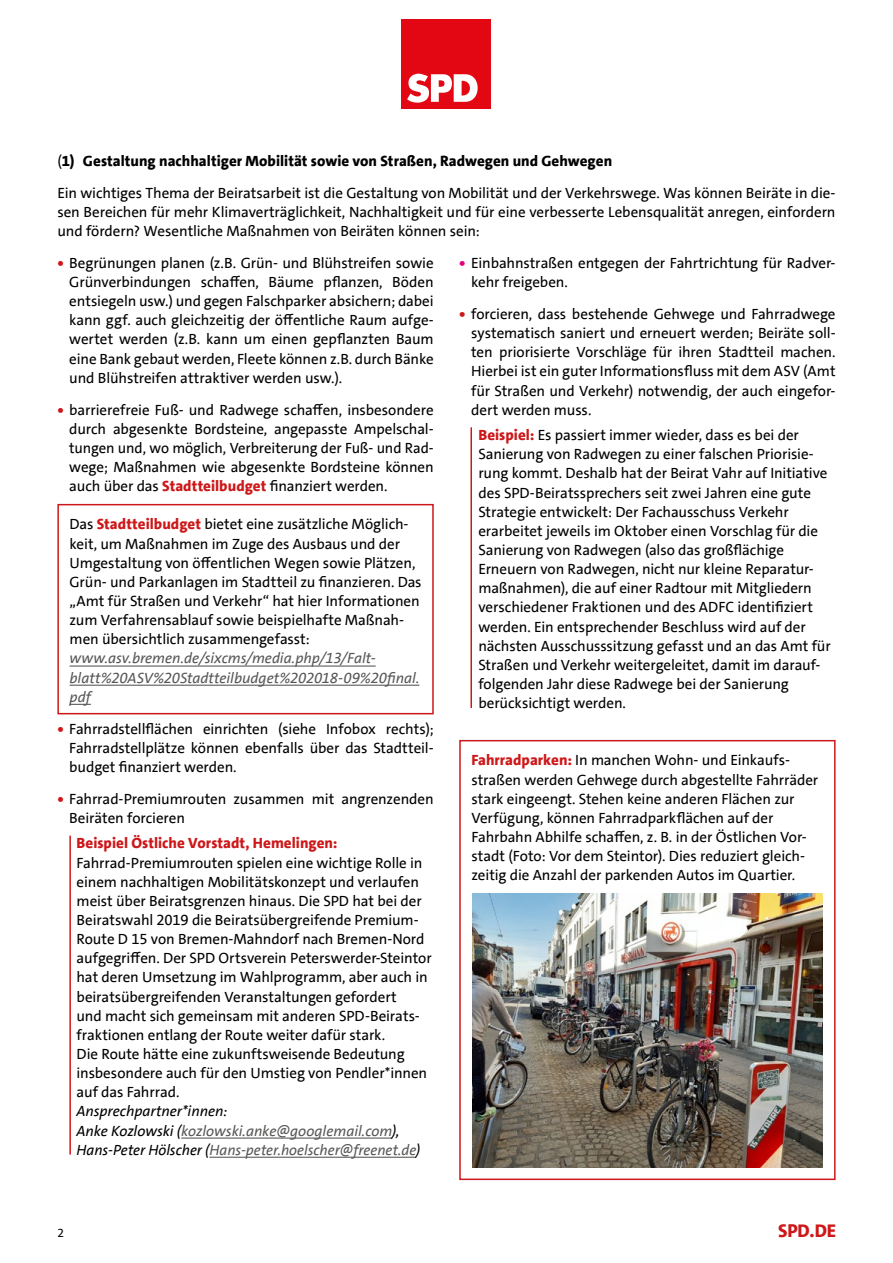
<style>
.page{position:relative;width:893px;height:1263px;background:#fff}
.page>*{position:absolute;margin:0;border:0;box-sizing:border-box;transform-origin:0 0}
.t1{font:800 18.6px "SPD The Sans";color:#cd1719}
.t2{font:15px/19.2px "SPD The Sans";letter-spacing:-.005em;color:#000}
.t3{font:italic 15px/19px "SPD The Sans";letter-spacing:-.005em;color:#575756}
.t4{font:800 15px "SPD The Sans";letter-spacing:.005em;color:#cd1719}
.t5{font:12px "SPD The Sans";color:#000}
.s1{font-weight:800}
.s2{font-weight:800;color:#e6007d}
.s3{font-weight:800;color:#cd1719}
.s4{color:#000}
</style>
<div class="page">
<div style="left:402px;top:19px;width:89px;height:89px;background:#e30613"></div>
<svg style="left:407px;top:74px;width:71px;height:29px"></svg>
<div style="left:459px;top:740px;width:377px;height:440px;border:2px solid #cd1719"></div>
<hr style="left:181px;top:1137px;width:211px;height:1px;background:#575756">
<hr style="left:209px;top:1157px;width:207px;height:1px;background:#575756">
<img style="left:472px;top:893px;width:351px;height:274px">
<hr style="left:70px;top:665px;width:306px;height:2px;background:#575756">
<hr style="left:70px;top:685px;width:349px;height:1px;background:#575756">
<svg style="left:70px;top:704px;width:21px;height:1px"></svg>
<div style="left:57px;top:504px;width:377px;height:210px;border:2px solid #cd1719"></div>
<hr style="left:69px;top:836px;width:2px;height:318px;background:#cd1719">
<hr style="left:470px;top:427px;width:2px;height:281px;background:#cd1719">
<p class="t2" style="left:57px;top:145px;width:780px;line-height:32px">(<span class="s1">1) Gestaltung nachhaltiger Mobilität sowie von Straßen, Radwegen und Gehwegen<br></span>Ein wichtiges Thema der Beiratsarbeit ist die Gestaltung von Mobilität und der Verkehrswege. Was können Beiräte in die-</p>
<p class="t2" style="left:57px;top:202px;width:780px">sen Bereichen für mehr Klimaverträglichkeit, Nachhaltigkeit und für eine verbesserte Lebensqualität anregen, einfordern und fördern? Wesentliche Maßnahmen von Beiräten können sein:</p>
<p class="t2" style="left:471px;top:253px;width:366px;text-indent:-12px"><span class="s2">•</span> Einbahnstraßen entgegen der Fahrtrichtung für Radver&shy;kehr freigeben.</p>
<p class="t2" style="left:471px;top:304px;width:366px;text-align:justify;text-indent:-12px"><span class="s3">•</span> forcieren, dass bestehende Gehwege und Fahrradwege systematisch saniert und erneuert werden; Beiräte soll&shy;ten priorisierte Vorschläge für ihren Stadtteil machen.<br>Hierbei ist ein guter Informationsfluss mit dem ASV (Amt für Straßen und Verkehr) notwendig, der auch eingefor&shy;dert werden muss.</p>
<p class="t2" style="left:478px;top:426px;width:354px"><span class="s3">Beispiel:</span> Es passiert immer wieder, dass es bei der Sanierung von Radwegen zu einer falschen Priorisie&shy;rung kommt. Deshalb hat der Beirat Vahr auf Initiative des SPD-Beiratssprechers seit zwei Jahren eine gute Strategie entwickelt: Der Fachausschuss Verkehr erarbeitet jeweils im Oktober einen Vorschlag für die Sanierung von Radwegen (also das großflächige Erneuern von Radwegen, nicht nur kleine Reparatur&shy;maßnahmen), die auf einer Radtour mit Mitgliedern verschiedener Fraktionen und des ADFC identifiziert werden. Ein entsprechender Beschluss wird auf der nächsten Ausschusssitzung gefasst und an das Amt für Straßen und Verkehr weitergeleitet, damit im darauf&shy;folgenden Jahr diese Radwege bei der Sanierung berücksichtigt werden.</p>
<p class="t2" style="left:69px;top:253px;width:366px;text-align:justify;text-indent:-12px"><span class="s3">•</span> Begrünungen planen (z.B. Grün- und Blühstreifen sowie Grünverbindungen schaffen, Bäume pflanzen, Böden entsiegeln usw.) und gegen Falschparker absichern; dabei kann ggf. auch gleichzeitig der öffentliche Raum aufge&shy;wertet werden (z.B. kann um einen gepflanzten Baum eine Bank gebaut werden, Fleete können z.B. durch Bänke und Blühstreifen attraktiver werden usw.).</p>
<p class="t2" style="left:69px;top:400px;width:366px;text-align:justify;text-indent:-12px"><span class="s3">•</span> barrierefreie Fuß- und Radwege schaffen, insbesondere durch abgesenkte Bordsteine, angepasste Ampelschal&shy;tungen und, wo möglich, Verbreiterung der Fuß- und Rad&shy;wege; Maßnahmen wie abgesenkte Bordsteine können auch über das <span class="s3">Stadtteilbudget</span> finanziert werden.</p>
<p class="t2" style="left:70px;top:515px;width:354px">Das <span class="s3">Stadtteilbudget</span> bietet eine zusätzliche Möglich&shy;keit, um Maßnahmen im Zuge des Ausbaus und der Umgestaltung von öffentlichen Wegen sowie Plätzen, Grün- und Parkanlagen im Stadtteil zu finanzieren. Das „Amt für Straßen und Verkehr“ hat hier Informationen zum Verfahrensablauf sowie beispielhafte Maßnah&shy;men übersichtlich zusammengefasst:</p>
<p class="t3" style="left:70px;top:649px;width:351px">www.asv.bremen.de/sixcms/media.php/13/Falt&shy;blatt%20ASV%20Stadtteilbudget%202018-09%20final. pdf</p>
<p class="t2" style="left:69px;top:719px;width:366px;text-align:justify;text-indent:-12px"><span class="s3">•</span> Fahrradstellflächen einrichten (siehe Infobox rechts); Fahrradstellplätze können ebenfalls über das Stadtteil&shy;budget finanziert werden.</p>
<p class="t2" style="left:69px;top:789px;width:366px;text-indent:-12px"><span class="s3">•</span> Fahrrad-Premiumrouten zusammen mit angrenzenden<br>Beiräten forcieren</p>
<p class="t4" style="left:77px;top:834px;width:263px">Beispiel Östliche Vorstadt, Hemelingen:</p>
<p class="t2" style="left:77px;top:853px;width:357px">Fahrrad-Premiumrouten spielen eine wichtige Rolle in einem nachhaltigen Mobilitätskonzept und verlaufen meist über Beiratsgrenzen hinaus. Die SPD hat bei der Beiratswahl 2019 die Beiratsübergreifende Premium-Route D 15 von Bremen-Mahndorf nach Bremen-Nord aufgegriffen. Der SPD Ortsverein Peterswerder-Steintor hat deren Umsetzung im Wahlprogramm, aber auch in beiratsübergreifenden Veranstaltungen gefordert<br>und macht sich gemeinsam mit anderen SPD-Beirats&shy;fraktionen entlang der Route weiter dafür stark.<br>Die Route hätte eine zukunftsweisende Bedeutung insbesondere auch für den Umstieg von Pendler*innen auf das Fahrrad.</p>
<p class="t3" style="left:77px;top:1102px;width:345px"><span class="s4">Ansprechpartner*innen:<br>Anke Kozlowski (</span>kozlowski.anke@googlemail.com<span class="s4">),<br>Hans-Peter Hölscher (</span>Hans-peter.hoelscher@freenet.de<span class="s4">)</span></p>
<p class="t2" style="left:471px;top:751px;width:348px"><span class="s3">Fahrradparken:</span> In manchen Wohn- und Einkaufs&shy;straßen werden Gehwege durch abgestellte Fahrräder stark eingeengt. Stehen keine anderen Flächen zur Verfügung, können Fahrradparkflächen auf der Fahrbahn Abhilfe schaffen, z. B. in der Östlichen Vor&shy;stadt (Foto: Vor dem Steintor). Dies reduziert gleich&shy;zeitig die Anzahl der parkenden Autos im Quartier.</p>
<p class="t5" style="left:57px;top:1225px;width:8px">2</p>
<p class="t1" style="left:778px;top:1219px;width:60px">SPD.DE</p>
</div>
